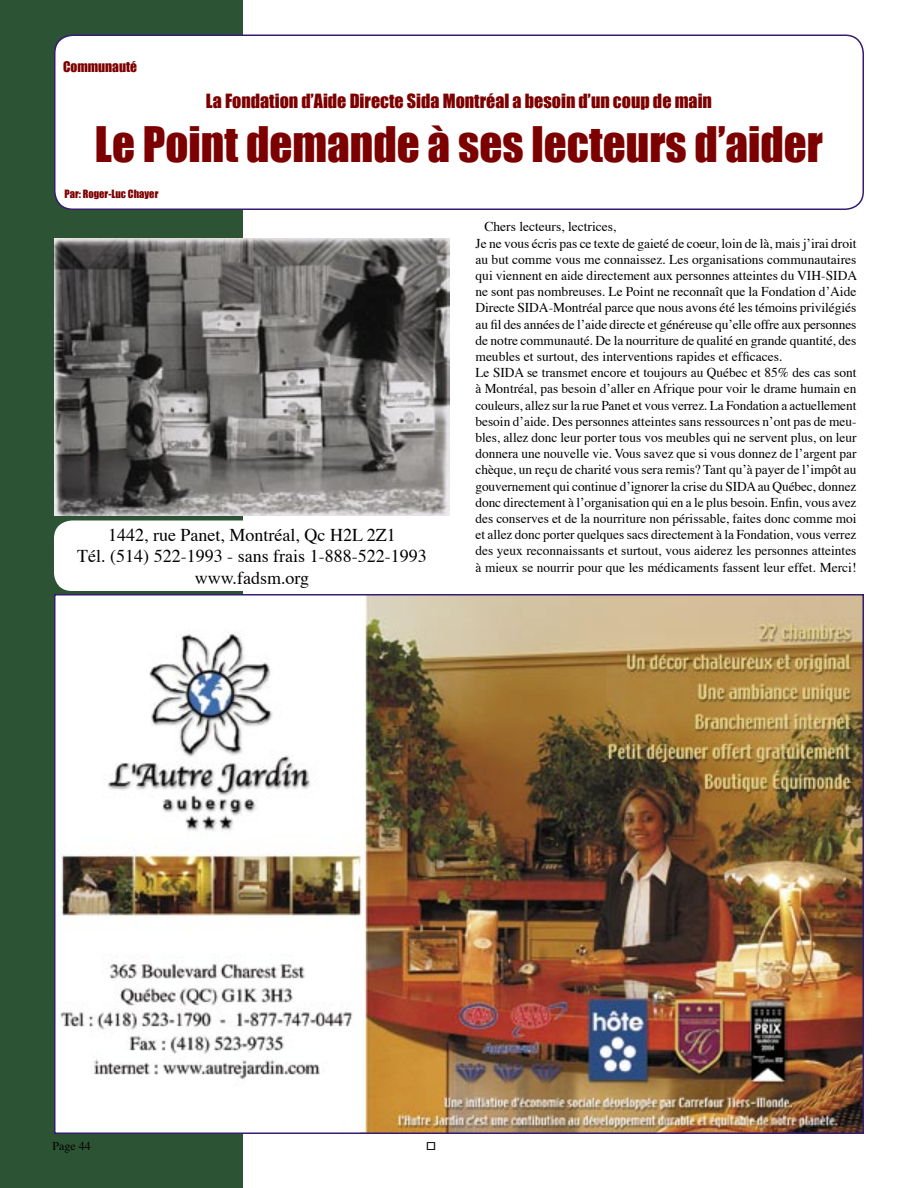
<style>
.page{position:relative;width:918px;height:1188px;background:#fff}
.page>*{position:absolute;margin:0;border:0;box-sizing:border-box;transform-origin:0 0}
.t1{font:45px "Impact";color:#7d0000}
.Body_2{font:18px "Times";color:#000}
.t2{font:18px "Impact";color:#7d0000}
.Body_2-2{font:13.5px/16.2px "Times";color:#000;text-align:justify}
.t3{font:13.5px "Impact";color:#7d0000}
.t4{font:12px "Times";color:#000}
.t5{font:10.5px "Impact";color:#7d0000}
</style>
<div class="page">
<div style="left:0;top:0;width:243px;height:1188px;background:#2d5335"></div>
<svg style="left:54px;top:34px;width:810px;height:175px"></svg>
<img style="left:57px;top:597px;width:804px;height:534px">
<img style="left:54px;top:239px;width:396px;height:277px">
<div style="left:54px;top:520px;width:189px;height:71px;background:#fff"></div>
<p class="t3" style="left:63px;top:58px;width:76px">Communauté</p>
<p class="t2" style="left:206px;top:90px;width:508px">La Fondation d’Aide Directe Sida Montréal a besoin d’un coup de main</p>
<p class="t1" style="left:95px;top:117px;width:730px">Le Point demande à ses lecteurs d’aider</p>
<p class="t5" style="left:64px;top:187px;width:95px">Par: Roger-Luc Chayer</p>
<p class="Body_2" style="left:108px;top:523px;width:289px">1442, rue Panet, Montréal, Qc H2L 2Z1</p>
<p class="Body_2" style="left:77px;top:545px;width:351px">Tél. (514) 522-1993 - sans frais 1-888-522-1993</p>
<p class="Body_2" style="left:195px;top:567px;width:116px">www.fadsm.org</p>
<p class="Body_2-2" style="left:484px;top:220px;width:133px">Chers lecteurs, lectrices,</p>
<p class="Body_2-2" style="left:476px;top:236px;width:383px">Je ne vous écris pas ce texte de gaieté de coeur, loin de là, mais jʼirai droit au but comme vous me connaissez. Les organisations communautaires qui viennent en aide directement aux personnes atteintes du VIH-SIDA ne sont pas nombreuses. Le Point ne reconnaît que la Fondation dʼAide Directe SIDA-Montréal parce que nous avons été les témoins privilégiés au fil des années de lʼaide directe et généreuse quʼelle offre aux personnes de notre communauté. De la nourriture de qualité en grande quantité, des meubles et surtout, des interventions rapides et efficaces.</p>
<p class="Body_2-2" style="left:476px;top:365px;width:383px">Le SIDA se transmet encore et toujours au Québec et 85% des cas sont à Montréal, pas besoin dʼaller en Afrique pour voir le drame humain en couleurs, allez sur la rue Panet et vous verrez. La Fondation a actuellement besoin dʼaide. Des personnes atteintes sans ressources nʼont pas de meu&shy;bles, allez donc leur porter tous vos meubles qui ne servent plus, on leur donnera une nouvelle vie. Vous savez que si vous donnez de lʼargent par chèque, un reçu de charité vous sera remis? Tant quʼà payer de lʼimpôt au gouvernement qui continue dʼignorer la crise du SIDA au Québec, donnez donc directement à lʼorganisation qui en a le plus besoin. Enfin, vous avez des conserves et de la nourriture non périssable, faites donc comme moi et allez donc porter quelques sacs directement à la Fondation, vous verrez des yeux reconnaissants et surtout, vous aiderez les personnes atteintes à mieux se nourrir pour que les médicaments fassent leur effet. Merci!</p>
<p class="t4" style="left:52px;top:1139px;width:40px">Page 44</p>
</div>
